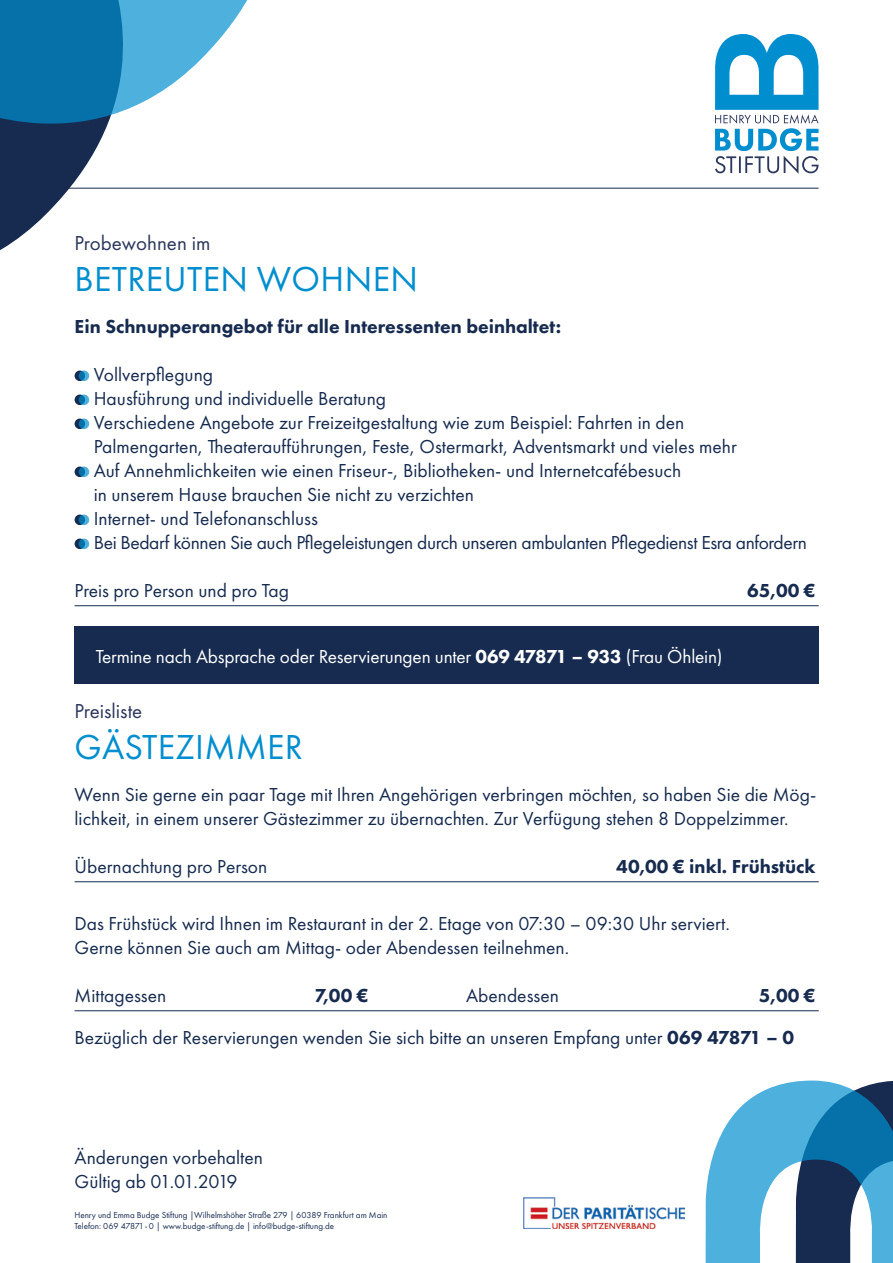
<style>
.page{position:relative;width:893px;height:1263px;background:#fff}
.page>*{position:absolute;margin:0;border:0;box-sizing:border-box;transform-origin:0 0}
.t1{font:36px "Futura PT";letter-spacing:.01em;color:#008ecf}
.t2{font:21px "Futura PT";color:#2b375b}
.t3{font:19.5px/24px "Futura PT";color:#162b4f}
.t4{font:800 19.5px "Futura PT";color:#162b4f}
.t5{font:19.5px "Futura PT";letter-spacing:-.01em;color:#fff}
.t6{font:9px/10.8px "Futura PT";color:#162b4f}
.s1{font-weight:800}
</style>
<div class="page">
<hr style="left:22px;top:188px;width:797px;height:1px;background:#162b4f">
<svg style="left:0;top:0;width:284px;height:250px"></svg>
<svg style="left:715px;top:34px;width:104px;height:140px"></svg>
<svg style="left:705px;top:1080px;width:188px;height:183px"></svg>
<svg style="left:75px;top:371px;width:10px;height:10px"></svg>
<svg style="left:79px;top:371px;width:10px;height:10px"></svg>
<svg style="left:75px;top:395px;width:10px;height:10px"></svg>
<svg style="left:79px;top:395px;width:10px;height:10px"></svg>
<svg style="left:75px;top:419px;width:10px;height:10px"></svg>
<svg style="left:79px;top:419px;width:10px;height:10px"></svg>
<svg style="left:75px;top:467px;width:10px;height:10px"></svg>
<svg style="left:79px;top:467px;width:10px;height:10px"></svg>
<svg style="left:75px;top:515px;width:10px;height:10px"></svg>
<svg style="left:79px;top:515px;width:10px;height:10px"></svg>
<svg style="left:75px;top:539px;width:10px;height:10px"></svg>
<svg style="left:79px;top:539px;width:10px;height:10px"></svg>
<hr style="left:75px;top:605px;width:744px;height:1px;background:#162b4f">
<hr style="left:75px;top:881px;width:744px;height:1px;background:#162b4f">
<hr style="left:75px;top:1010px;width:744px;height:1px;background:#162b4f">
<img style="left:524px;top:1197px;width:161px;height:32px">
<div style="left:74px;top:627px;width:745px;height:57px;background:#162b4f"></div>
<p class="t2" style="left:74px;top:231px;width:138px">Probewohnen im</p>
<h1 class="t1" style="left:75px;top:257px;width:345px">BETREUTEN WOHNEN</h1>
<p class="t4" style="left:75px;top:314px;width:488px">Ein Schnupperangebot für alle Interessenten beinhaltet:</p>
<p class="t3" style="left:94px;top:362px;width:715px">Vollverpflegung<br>Hausführung und individuelle Beratung<br>Verschiedene Angebote zur Freizeitgestaltung wie zum Beispiel: Fahrten in den<br>Palmengarten, Theateraufführungen, Feste, Ostermarkt, Adventsmarkt und vieles mehr<br>Auf Annehmlichkeiten wie einen Friseur-, Bibliotheken- und Internetcafébesuch<br>in unserem Hause brauchen Sie nicht zu verzichten<br>Internet- und Telefonanschluss<br>Bei Bedarf können Sie auch Pflegeleistungen durch unseren ambulanten Pflegedienst Esra anfordern</p>
<p class="t3" style="left:75px;top:578px;width:216px">Preis pro Person und pro Tag</p>
<p class="t4" style="left:747px;top:578px;width:70px">65,00 €</p>
<p class="t5" style="left:96px;top:645px;width:628px">Termine nach Absprache oder Reservierungen unter <span class="s1">069 47871 – 933</span> (Frau Öhlein)</p>
<p class="t2" style="left:74px;top:699px;width:69px">Preisliste</p>
<h1 class="t1" style="left:75px;top:725px;width:230px">GÄSTEZIMMER</h1>
<p class="t3" style="left:75px;top:782px;width:743px">Wenn Sie gerne ein paar Tage mit Ihren Angehörigen verbringen möchten, so haben Sie die Mög&shy;lichkeit, in einem unserer Gästezimmer zu übernachten. Zur Verfügung stehen 8 Doppelzimmer.</p>
<p class="t3" style="left:75px;top:854px;width:194px">Übernachtung pro Person</p>
<p class="t4" style="left:616px;top:854px;width:201px">40,00 € inkl. Frühstück</p>
<p class="t3" style="left:75px;top:911px;width:657px">Das Frühstück wird Ihnen im Restaurant in der 2. Etage von 07:30 – 09:30 Uhr serviert.<br>Gerne können Sie auch am Mittag- oder Abendessen teilnehmen.</p>
<p class="t3" style="left:75px;top:983px;width:93px">Mittagessen</p>
<p class="t4" style="left:315px;top:983px;width:55px">7,00 €</p>
<p class="t3" style="left:466px;top:983px;width:94px">Abendessen</p>
<p class="t3" style="left:75px;top:974px;width:742px;line-height:42px;text-indent:684px"><span class="s1">5,00 €<br></span>Bezüglich der Reservierungen wenden Sie sich bitte an unseren Empfang unter <span class="s1">069 47871 – 0</span></p>
<p class="t3" style="left:75px;top:1145px;width:190px">Änderungen vorbehalten<br>Gültig ab 01.01.2019</p>
<p class="t6" style="left:74px;top:1210px;width:315px">Henry und Emma Budge Stiftung |Wilhelmshöher Straße 279 | 60389 Frankfurt am Main<br>Telefon: 069 47871-0 | www.budge-stiftung.de | info@budge-stiftung.de</p>
</div>
